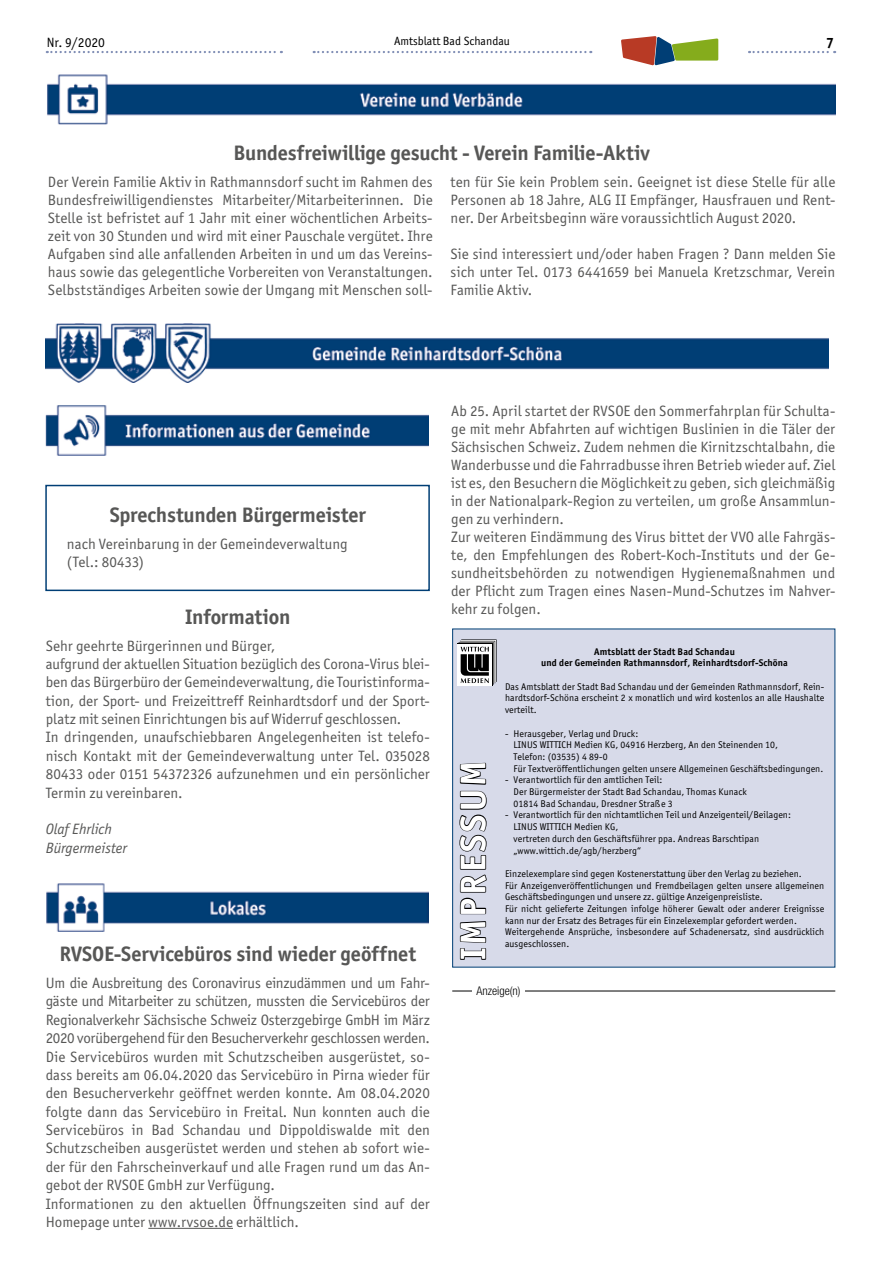
<style>
.page{position:relative;width:881px;height:1263px;background:#fff}
.page>*{position:absolute;margin:0;border:0;box-sizing:border-box;transform-origin:0 0}
.t1{font:700 36px "Officina San ITC";letter-spacing:.08em;color:#fff}
.t2{font:700 21px "Officina San ITC";letter-spacing:-.01em;color:#575756}
.t3{font:15px/18px "Officina San ITC";letter-spacing:.005em;color:#575756}
.t4{font:italic 15px/18.3px "Officina San ITC";color:#575756}
.t5{font:700 15px "Officina San ITC";color:#000}
.t6{font:13.5px "Officina San ITC";color:#000}
.t7{font:12px "Officina San ITC";color:#000}
.t8{font:300 condensed 12px "Helvetica Neue LT";color:#000}
.t9{font:9.75px/11.7px "Officina San ITC";letter-spacing:.01em;color:#000}
.t10{font:700 9.75px/11.7px "Officina San ITC";letter-spacing:.01em;color:#000;text-align:center}
</style>
<div class="page">
<svg style="left:313px;top:51px;width:278px;height:2px"></svg>
<svg style="left:47px;top:51px;width:235px;height:2px"></svg>
<svg style="left:748px;top:51px;width:86px;height:2px"></svg>
<svg style="left:621px;top:36px;width:97px;height:29px"></svg>
<img style="left:47px;top:74px;width:788px;height:51px">
<img style="left:46px;top:323px;width:782px;height:59px">
<hr style="left:148px;top:1228px;width:85px;height:1px;background:#575756">
<img style="left:46px;top:405px;width:382px;height:50px">
<img style="left:46px;top:883px;width:382px;height:48px">
<div style="left:45px;top:485px;width:384px;height:106px;border:2px solid #003e75"></div>
<hr style="left:452px;top:991px;width:383px;height:1px;background:#000">
<div style="left:472px;top:987px;width:52px;height:6px;background:#fff"></div>
<div style="left:452px;top:629px;width:383px;height:338px;background:#d7dae9"></div>
<svg style="left:452px;top:762px;width:35px;height:198px"></svg>
<div style="left:457px;top:644px;width:35px;height:42px;background:#fff"></div>
<svg style="left:458px;top:639px;width:38px;height:46px"></svg>
<p class="t6" style="left:47px;top:34px;width:60px">Nr. 9/2020</p>
<p class="t7" style="left:394px;top:34px;width:117px">Amtsblatt Bad Schandau</p>
<p class="t5" style="left:825px;top:34px;width:10px">7</p>
<h2 class="t2" style="left:233px;top:140px;width:418px">Bundesfreiwillige gesucht - Verein Familie-Aktiv</h2>
<p class="t3" style="left:48px;top:173px;width:386px;text-align:justify">Der Verein Familie Aktiv in Rathmannsdorf sucht im Rahmen des Bundesfreiwilligendienstes Mitarbeiter/Mitarbeiterinnen. Die Stelle ist befristet auf 1 Jahr mit einer wöchentlichen Arbeits&shy;zeit von 30 Stunden und wird mit einer Pauschale vergütet. Ihre Aufgaben sind alle anfallenden Arbeiten in und um das Vereins&shy;haus sowie das gelegentliche Vorbereiten von Veranstaltungen.<br>Selbstständiges Arbeiten sowie der Umgang mit Menschen soll-</p>
<p class="t3" style="left:450px;top:173px;width:386px;text-align:justify">ten für Sie kein Problem sein. Geeignet ist diese Stelle für alle Personen ab 18 Jahre, ALG II Empfänger, Hausfrauen und Rent&shy;ner. Der Arbeitsbeginn wäre voraussichtlich August 2020.</p>
<p class="t3" style="left:450px;top:245px;width:386px;text-align:justify">Sie sind interessiert und/oder haben Fragen ? Dann melden Sie sich unter Tel. 0173 6441659 bei Manuela Kretzschmar, Verein Familie Aktiv.</p>
<h2 class="t2" style="left:110px;top:501px;width:257px">Sprechstunden Bürgermeister</h2>
<p class="t3" style="left:67px;top:534px;width:282px">nach Vereinbarung in der Gemeindeverwaltung (Tel.: 80433)</p>
<h2 class="t2" style="left:185px;top:603px;width:107px">Information</h2>
<p class="t3" style="left:46px;top:636px;width:385px">Sehr geehrte Bürgerinnen und Bürger,<br>aufgrund der aktuellen Situation bezüglich des Corona-Virus blei&shy;ben das Bürgerbüro der Gemeindeverwaltung, die Touristinforma&shy;tion, der Sport- und Freizeittreff Reinhardtsdorf und der Sport&shy;platz mit seinen Einrichtungen bis auf Widerruf geschlossen.<br>In dringenden, unaufschiebbaren Angelegenheiten ist telefo&shy;nisch Kontakt mit der Gemeindeverwaltung unter Tel. 035028<br>80433 oder 0151 54372326 aufzunehmen und ein persönlicher Termin zu vereinbaren.</p>
<p class="t4" style="left:46px;top:820px;width:83px">Olaf Ehrlich<br>Bürgermeister</p>
<h2 class="t2" style="left:59px;top:941px;width:358px">RVSOE-Servicebüros sind wieder geöffnet</h2>
<p class="t3" style="left:46px;top:974px;width:385px;line-height:18.5px">Um die Ausbreitung des Coronavirus einzudämmen und um Fahr&shy;gäste und Mitarbeiter zu schützen, mussten die Servicebüros der Regionalverkehr Sächsische Schweiz Osterzgebirge GmbH im März 2020 vorübergehend für den Besucherverkehr geschlossen werden.<br>Die Servicebüros wurden mit Schutzscheiben ausgerüstet, so&shy;dass bereits am 06.04.2020 das Servicebüro in Pirna wieder für den Besucherverkehr geöffnet werden konnte. Am 08.04.2020 folgte dann das Servicebüro in Freital. Nun konnten auch die Servicebüros in Bad Schandau und Dippoldiswalde mit den Schutzscheiben ausgerüstet werden und stehen ab sofort wie&shy;der für den Fahrscheinverkauf und alle Fragen rund um das An&shy;gebot der RVSOE GmbH zur Verfügung.<br>Informationen zu den aktuellen Öffnungszeiten sind auf der Homepage unter www.rvsoe.de erhältlich.</p>
<p class="t3" style="left:451px;top:401px;width:385px">Ab 25. April startet der RVSOE den Sommerfahrplan für Schulta&shy;ge mit mehr Abfahrten auf wichtigen Buslinien in die Täler der Sächsischen Schweiz. Zudem nehmen die Kirnitzschtalbahn, die Wanderbusse und die Fahrradbusse ihren Betrieb wieder auf. Ziel ist es, den Besuchern die Möglichkeit zu geben, sich gleichmäßig in der Nationalpark-Region zu verteilen, um große Ansammlun&shy;gen zu verhindern.<br>Zur weiteren Eindämmung des Virus bittet der VVO alle Fahrgäs&shy;te, den Empfehlungen des Robert-Koch-Instituts und der Ge&shy;sundheitsbehörden zu notwendigen Hygienemaßnahmen und der Pflicht zum Tragen eines Nasen-Mund-Schutzes im Nahver&shy;kehr zu folgen.</p>
<h1 class="t1" style="left:450px;top:960px;width:201px;rotate:-90deg">IMPRESSUM</h1>
<p class="t10" style="left:541px;top:645px;width:248px">Amtsblatt der Stadt Bad Schandau<br>und der Gemeinden Rathmannsdorf, Reinhardtsdorf-Schöna</p>
<p class="t9" style="left:505px;top:680px;width:320px;text-align:justify">Das Amtsblatt der Stadt Bad Schandau und der Gemeinden Rathmannsdorf, Rein&shy;hardtsdorf-Schöna erscheint 2 x monatlich und wird kostenlos an alle Haushalte verteilt.</p>
<p class="t9" style="left:513px;top:727px;width:311px;text-indent:-9px">- Herausgeber, Verlag und Druck:<br>LINUS WITTICH Medien KG, 04916 Herzberg, An den Steinenden 10,<br>Telefon: (03535) 4 89-0<br>Für Textveröffentlichungen gelten unsere Allgemeinen Geschäftsbedingungen.</p>
<p class="t9" style="left:513px;top:774px;width:235px;text-indent:-9px">- Verantwortlich für den amtlichen Teil:<br>Der Bürgermeister der Stadt Bad Schandau, Thomas Kunack<br>01814 Bad Schandau, Dresdner Straße 3</p>
<p class="t9" style="left:513px;top:809px;width:279px;text-indent:-9px">- Verantwortlich für den nichtamtlichen Teil und Anzeigenteil/Beilagen:<br>LINUS WITTICH Medien KG,<br>vertreten durch den Geschäftsführer ppa. Andreas Barschtipan „www.wittich.de/agb/herzberg“</p>
<p class="t9" style="left:505px;top:868px;width:320px">Einzelexemplare sind gegen Kostenerstattung über den Verlag zu beziehen.<br>Für Anzeigenveröffentlichungen und Fremdbeilagen gelten unsere allgemeinen Geschäftsbedingungen und unsere zz. gültige Anzeigenpreisliste.<br>Für nicht gelieferte Zeitungen infolge höherer Gewalt oder anderer Ereignisse kann nur der Ersatz des Betrages für ein Einzelexemplar gefordert werden.<br>Weitergehende Ansprüche, insbesondere auf Schadenersatz, sind ausdrücklich ausgeschlossen.</p>
<p class="t8" style="left:476px;top:983px;width:45px">Anzeige(n)</p>
</div>
